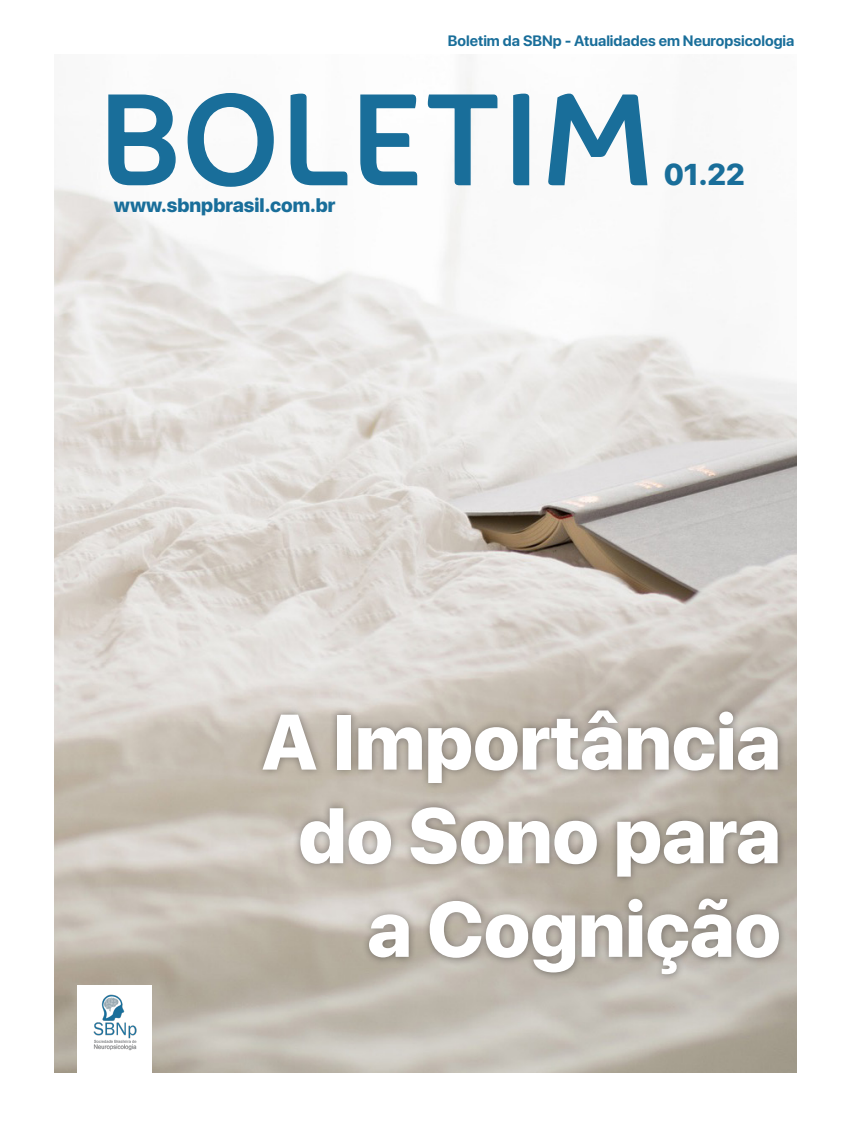
<style>
.page{position:relative;width:851px;height:1127px;background:#fff}
.page>*{position:absolute;margin:0;border:0;box-sizing:border-box;transform-origin:0 0}
.t1{font:800 78px "SF Pro Display";color:#fff}
.t2{font:800 30px "SF Pro Display";color:#196e9a}
.t3{font:800 19.5px "SF Pro Display";color:#196e9a}
.t4{font:700 15px "SF Pro Display";color:#196e9a}
</style>
<div class="page">
<img style="left:54px;top:57px;width:742px;height:1016px">
<div style="left:77px;top:985px;width:74px;height:135px;background:#fff"></div>
<svg style="left:108px;top:92px;width:540px;height:96px"></svg>
<img style="left:93px;top:994px;width:44px;height:57px">
<div style="left:255px;top:702px;width:531px;height:280px;background:#231f20;opacity:.46"></div>
<p class="t4" style="left:448px;top:32px;width:348px">Boletim da SBNp - Atualidades em Neuropsicologia</p>
<p class="t3" style="left:114px;top:194px;width:223px">www.sbnpbrasil.com.br</p>
<p class="t2" style="left:663px;top:157px;width:83px">01.22</p>
<p class="t1" style="left:261px;top:697px;width:521px">A Importância</p>
<p class="t1" style="left:298px;top:791px;width:484px">do Sono para</p>
<p class="t1" style="left:367px;top:884px;width:415px">a Cognição</p>
</div>
